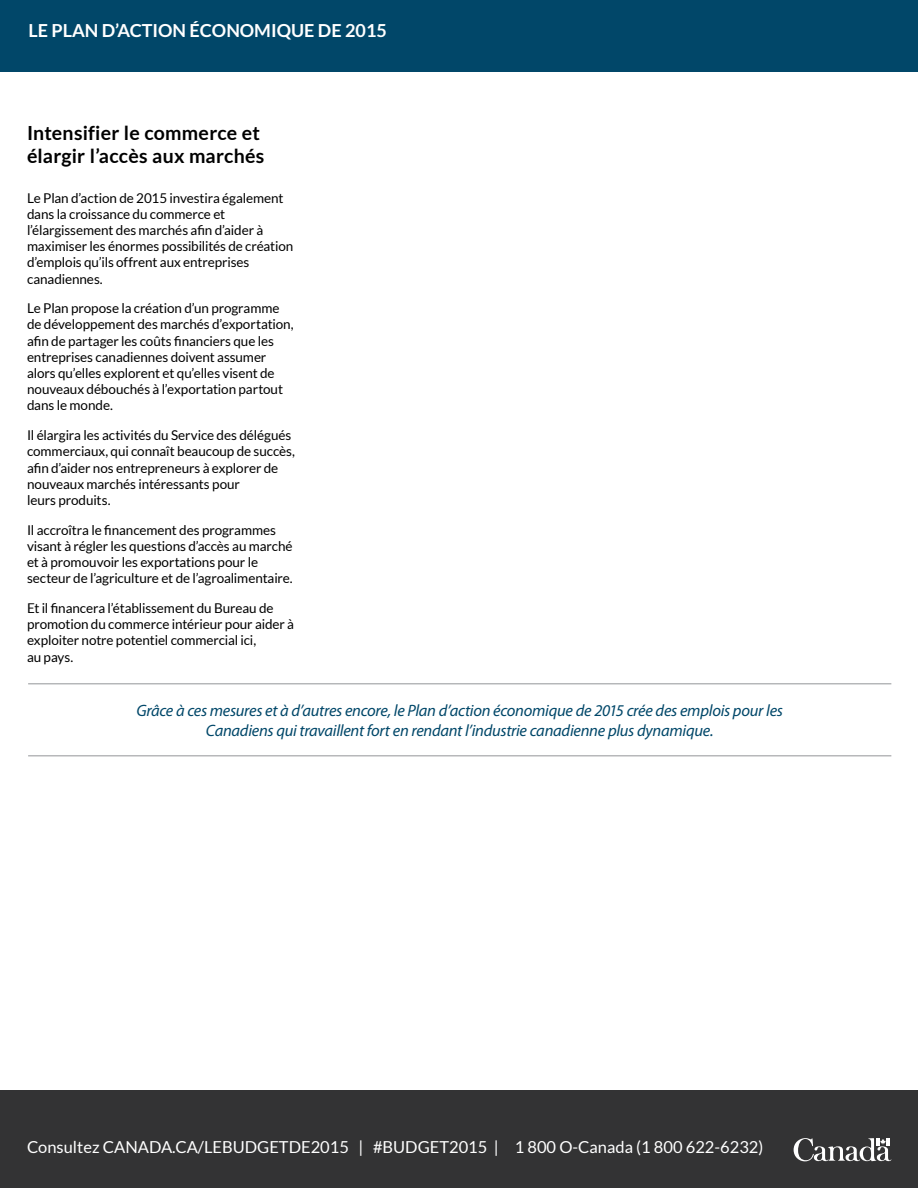
<style>
.page{position:relative;width:918px;height:1188px;background:#fff}
.page>*{position:absolute;margin:0;border:0;box-sizing:border-box;transform-origin:0 0}
.t1{font:700 19.5px/23.4px "Lato";letter-spacing:.01em;color:#000}
.t2{font:700 18px "Lato";color:#fff}
.t3{font:italic 16.5px/19.8px "Myriad Pro";letter-spacing:-.015em;color:#014769;text-align:center}
.t4{font:16.5px "Lato";color:#fff}
.t5{font:13.5px/16.2px "Lato";letter-spacing:-.005em;color:#000}
</style>
<div class="page">
<div style="left:0;top:1090px;width:918px;height:98px;background:#333334"></div>
<svg style="left:793px;top:1138px;width:99px;height:23px"></svg>
<div style="left:0;top:0;width:918px;height:71px;background:#014769"></div>
<hr style="left:28px;top:684px;width:863px;height:1px;background:#939598">
<hr style="left:28px;top:756px;width:863px;height:1px;background:#939598">
<h2 class="t2" style="left:28px;top:20px;width:360px">Le Plan d’action économique de 2015</h2>
<h1 class="t1" style="left:27px;top:120px;width:239px">I ntensifier le commerce et élargir l’accès aux marchés</h1>
<p class="t5" style="left:27px;top:189px;width:268px">Le Plan d’action de 2015 investira également dans la croissance du commerce et l’élargissement des marchés afin d’aider à maximiser les énormes possibilités de création d’emplois qu’ils offrent aux entreprises canadiennes.</p>
<p class="t5" style="left:27px;top:300px;width:268px">Le Plan propose la création d’un programme de développement des marchés d’exportation, afin de partager les coûts financiers que les entreprises canadiennes doivent assumer alors qu’elles explorent et qu’elles visent de nouveaux débouchés à l’exportation partout dans le monde.</p>
<p class="t5" style="left:27px;top:427px;width:270px">Il élargira les activités du Service des délégués commerciaux, qui connaît beaucoup de succès, afin d’aider nos entrepreneurs à explorer de nouveaux marchés intéressants pour<br>leurs produits.</p>
<p class="t5" style="left:27px;top:522px;width:267px">Il accroîtra le financement des programmes visant à régler les questions d’accès au marché et à promouvoir les exportations pour le secteur de l’agriculture et de l’agroalimentaire.</p>
<p class="t5" style="left:27px;top:600px;width:269px">Et il financera l’établissement du Bureau de promotion du commerce intérieur pour aider à exploiter notre potentiel commercial ici,<br>au pays.</p>
<p class="t3" style="left:136px;top:701px;width:648px">Grâce à ces mesures et à d’autres encore, le Plan d’action économique de 2015 crée des emplois pour les<br>Canadiens qui travaillent fort en rendant l’industrie canadienne plus dynamique.</p>
<p class="t4" style="left:27px;top:1137px;width:738px">Consultez CANADA.CA/LEBUDGETDE2015 | #BUDGET2015 | 1 800 O-Canada (1 800 622-6232)</p>
</div>
